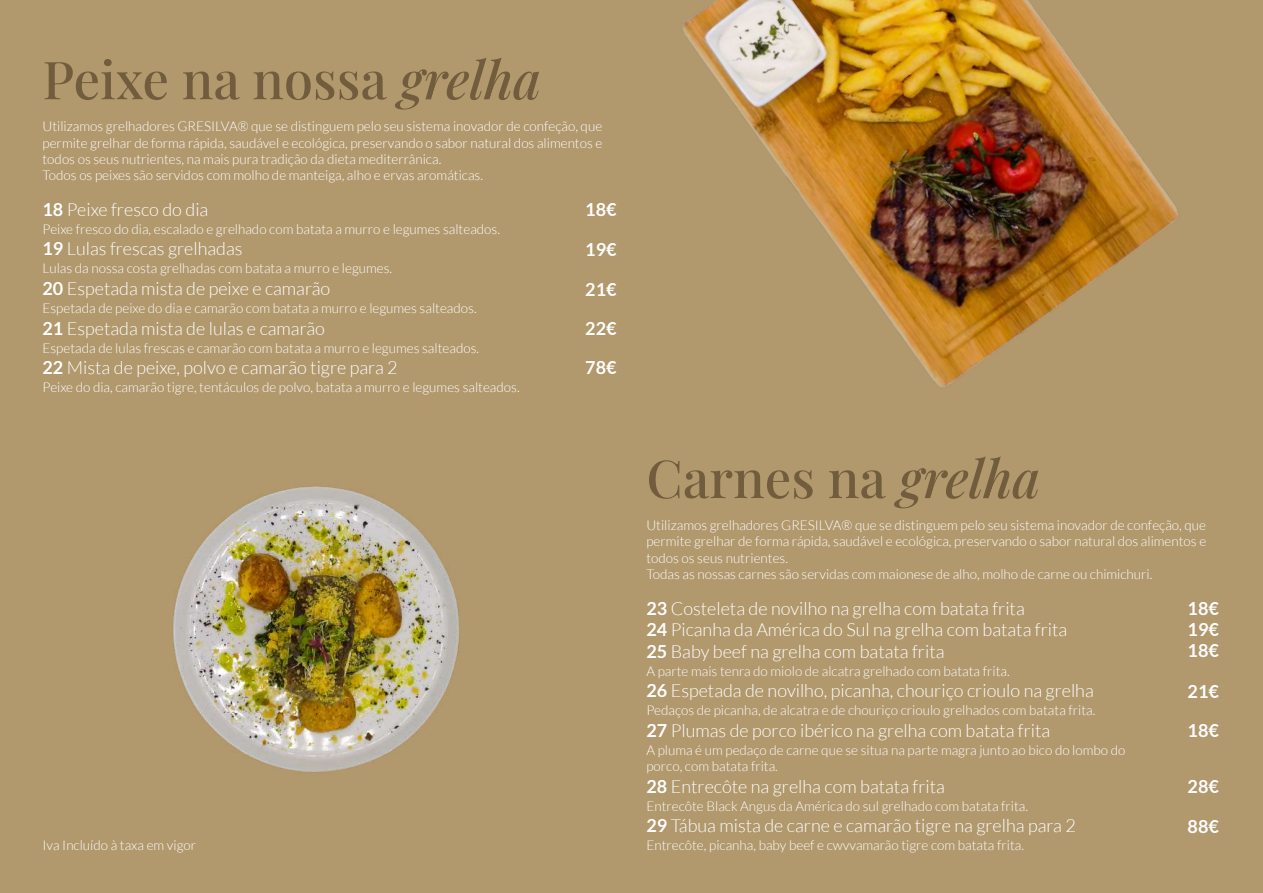
<style>
.page{position:relative;width:1263px;height:893px;background:#b1986d}
.page>*{position:absolute;margin:0;border:0;box-sizing:border-box;transform-origin:0 0}
.t1{font:500 52.5px "Playfair Display";color:#715d3e}
.t2{font:300 18px/21.6px "Lato";color:#fff}
.t3{font:700 18px/39px "Lato";color:#fff;text-align:justify}
.t4{font:300 13.5px/16.2px "Lato";color:#fff}
.s1{font-style:italic}
.s2{font-weight:700}
</style>
<div class="page">
<img style="left:682px;top:0;width:496px;height:387px">
<img style="left:173px;top:486px;width:286px;height:286px">
<h1 class="t1" style="left:43px;top:38px;width:500px">Peixe na nossa <span class="s1">grelha</span></h1>
<p class="t4" style="left:43px;top:119px;width:561px">Utilizamos grelhadores GRESILVA® que se distinguem pelo seu sistema inovador de confeção, que permite grelhar de forma rápida, saudável e ecológica, preservando o sabor natural dos alimentos e todos os seus nutrientes, na mais pura tradição da dieta mediterrânica.<br>Todos os peixes são servidos com molho de manteiga, alho e ervas aromáticas.</p>
<h2 class="t3" style="left:585px;top:189px;width:33px">18€</h2>
<h2 class="t3" style="left:585px;top:229px;width:33px">19€</h2>
<h2 class="t3" style="left:585px;top:269px;width:33px">21€ 22€ 78€</h2>
<h2 class="t2" style="left:43px;top:199px;width:167px"><span class="s2">18</span> Peixe fresco do dia</h2>
<p class="t4" style="left:43px;top:221px;width:459px">Peixe fresco do dia, escalado e grelhado com batata a murro e legumes salteados.</p>
<h2 class="t2" style="left:43px;top:238px;width:202px"><span class="s2">19</span> Lulas frescas grelhadas</h2>
<p class="t4" style="left:43px;top:261px;width:351px">Lulas da nossa costa grelhadas com batata a murro e legumes.</p>
<h2 class="t2" style="left:43px;top:278px;width:289px"><span class="s2">20</span> Espetada mista de peixe e camarão</h2>
<p class="t4" style="left:43px;top:300px;width:436px">Espetada de peixe do dia e camarão com batata a murro e legumes salteados.</p>
<h2 class="t2" style="left:43px;top:317px;width:284px"><span class="s2">21</span> Espetada mista de lulas e camarão</h2>
<p class="t4" style="left:43px;top:340px;width:438px">Espetada de lulas frescas e camarão com batata a murro e legumes salteados.</p>
<h2 class="t2" style="left:43px;top:357px;width:357px"><span class="s2">22</span> Mista de peixe, polvo e camarão tigre para 2</h2>
<p class="t4" style="left:43px;top:379px;width:479px">Peixe do dia, camarão tigre, tentáculos de polvo, batata a murro e legumes salteados.</p>
<p class="t4" style="left:43px;top:838px;width:155px">Iva Incluído à taxa em vigor</p>
<h1 class="t1" style="left:646px;top:437px;width:396px">Carnes na <span class="s1">grelha</span></h1>
<p class="t4" style="left:646px;top:517px;width:561px">Utilizamos grelhadores GRESILVA® que se distinguem pelo seu sistema inovador de confeção, que permite grelhar de forma rápida, saudável e ecológica, preservando o sabor natural dos alimentos e todos os seus nutrientes.<br>Todas as nossas carnes são servidas com maionese de alho, molho de carne ou chimichuri.</p>
<h2 class="t2" style="left:646px;top:597px;width:422px"><span class="s2">23</span> Costeleta de novilho na grelha com batata frita<br><span class="s2">24</span> Picanha da América do Sul na grelha com batata frita<br><span class="s2">25</span> Baby beef na grelha com batata frita</h2>
<p class="t4" style="left:646px;top:663px;width:365px">A parte mais tenra do miolo de alcatra grelhado com batata frita.</p>
<h2 class="t2" style="left:646px;top:680px;width:449px"><span class="s2">26</span> Espetada de novilho, picanha, chouriço crioulo na grelha</h2>
<p class="t4" style="left:646px;top:703px;width:451px">Pedaços de picanha, de alcatra e de chouriço crioulo grelhados com batata frita.</p>
<h2 class="t2" style="left:646px;top:720px;width:405px"><span class="s2">27</span> Plumas de porco ibérico na grelha com batata frita</h2>
<p class="t4" style="left:646px;top:742px;width:481px">A pluma é um pedaço de carne que se situa na parte magra junto ao bico do lombo do porco, com batata frita.</p>
<h2 class="t2" style="left:646px;top:776px;width:300px"><span class="s2">28</span> Entrecôte na grelha com batata frita</h2>
<p class="t4" style="left:646px;top:798px;width:383px">Entrecôte Black Angus da América do sul grelhado com batata frita.</p>
<h2 class="t2" style="left:646px;top:815px;width:431px"><span class="s2">29</span> Tábua mista de carne e camarão tigre na grelha para 2</h2>
<p class="t4" style="left:646px;top:838px;width:379px">Entrecôte, picanha, baby beef e cwvvamarão tigre com batata frita.</p>
<h2 class="t3" style="left:1187px;top:597px;width:33px;line-height:21.3px">18€ 19€ 18€</h2>
<h2 class="t3" style="left:1187px;top:672px;width:33px">21€<br>18€</h2>
<h2 class="t3" style="left:1187px;top:766px;width:33px">28€</h2>
<h2 class="t3" style="left:1187px;top:806px;width:33px">88€</h2>
</div>
